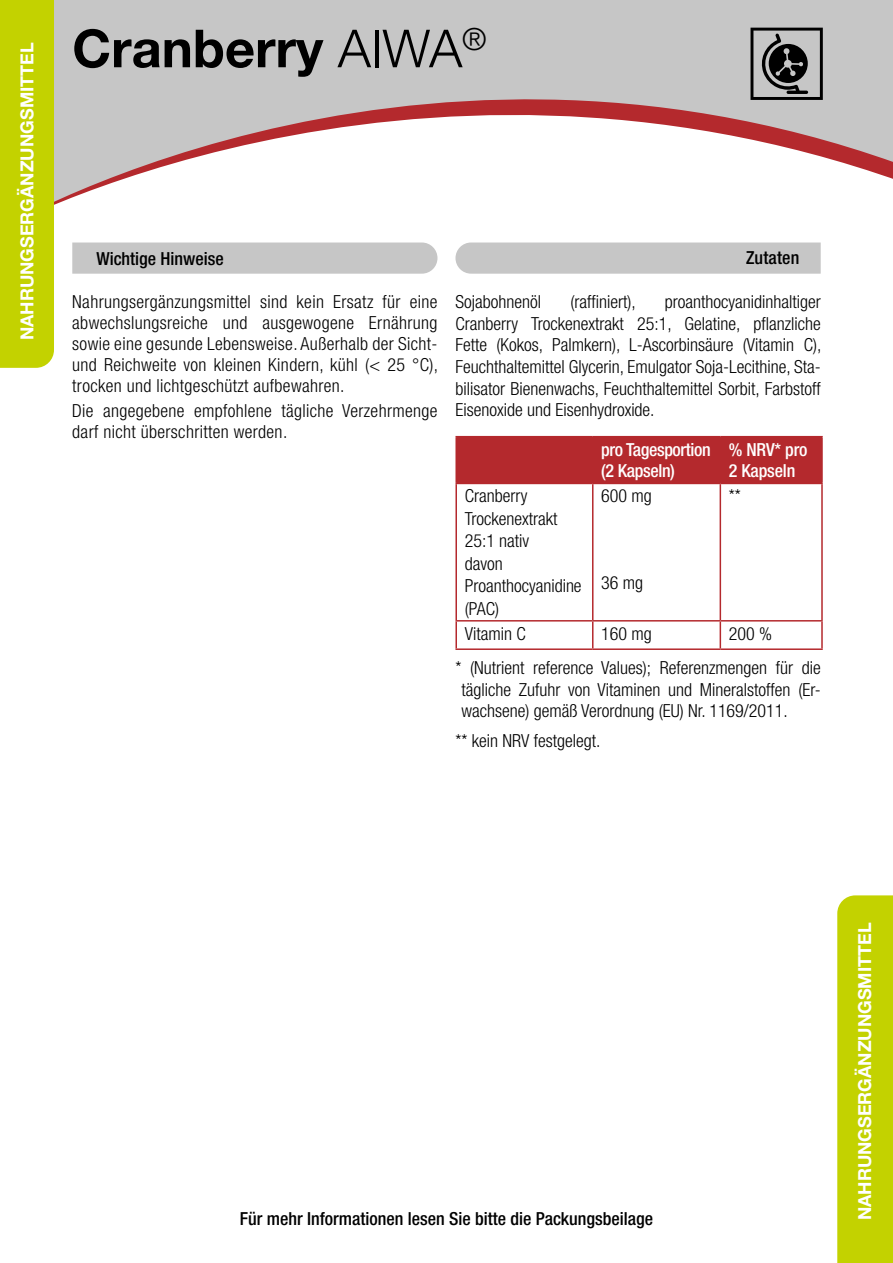
<style>
.page{position:relative;width:893px;height:1263px;background:#fff}
.page>*{position:absolute;margin:0;border:0;box-sizing:border-box;transform-origin:0 0}
.t1{font:700 52.5px "Helvetica Neue LT Std";color:#000}
.t2{font:300 condensed 18px/21.6px "Helvetica Neue LT Std";color:#000}
.t3{font:500 condensed 18px "Helvetica Neue LT Std";color:#000}
.t4{font:300 condensed 18px/21px "Helvetica Neue LT Std";letter-spacing:.02em;color:#000}
.t5{font:700 18px "Helvetica Neue LT Std";color:#fff}
.t6{font:500 condensed 18px/21.6px "Helvetica Neue LT Std";letter-spacing:-.02em;color:#fff}
.s1{font-weight:300}
</style>
<div class="page">
<div style="left:54px;top:0;width:839px;height:74px;background:#c6c6c6"></div>
<svg style="left:54px;top:74px;width:839px;height:187px"></svg>
<svg style="left:72px;top:242px;width:365px;height:32px"></svg>
<div style="left:0;top:0;width:54px;height:368px;background:#c3d200"></div>
<div style="left:837px;top:895px;width:56px;height:368px;background:#c3d200"></div>
<svg style="left:455px;top:242px;width:366px;height:32px"></svg>
<svg style="left:750px;top:28px;width:73px;height:72px"></svg>
<div style="left:457px;top:437px;width:364px;height:46px;background:#b4292d"></div>
<hr style="left:455px;top:437px;width:2px;height:46px;background:#b4292d">
<hr style="left:455px;top:436px;width:138px;height:1px;background:#b4292d">
<hr style="left:592px;top:437px;width:1px;height:46px;background:#b4292d">
<hr style="left:593px;top:436px;width:127px;height:1px;background:#b4292d">
<hr style="left:720px;top:437px;width:1px;height:46px;background:#b4292d">
<hr style="left:720px;top:436px;width:103px;height:1px;background:#b4292d">
<hr style="left:821px;top:437px;width:2px;height:46px;background:#b4292d">
<hr style="left:455px;top:484px;width:2px;height:136px;background:#b4292d">
<hr style="left:455px;top:483px;width:138px;height:1px;background:#b4292d">
<hr style="left:592px;top:484px;width:1px;height:136px;background:#b4292d">
<hr style="left:593px;top:483px;width:127px;height:1px;background:#b4292d">
<hr style="left:720px;top:484px;width:1px;height:136px;background:#b4292d">
<hr style="left:720px;top:483px;width:103px;height:1px;background:#b4292d">
<hr style="left:821px;top:484px;width:2px;height:136px;background:#b4292d">
<hr style="left:455px;top:621px;width:2px;height:27px;background:#b4292d">
<hr style="left:455px;top:620px;width:138px;height:1px;background:#b4292d">
<svg style="left:592px;top:621px;width:1px;height:27px"></svg>
<hr style="left:593px;top:620px;width:127px;height:1px;background:#b4292d">
<svg style="left:720px;top:621px;width:1px;height:27px"></svg>
<hr style="left:720px;top:620px;width:103px;height:1px;background:#b4292d">
<hr style="left:821px;top:621px;width:2px;height:27px;background:#b4292d">
<hr style="left:455px;top:648px;width:138px;height:2px;background:#b4292d">
<hr style="left:593px;top:648px;width:127px;height:2px;background:#b4292d">
<hr style="left:720px;top:648px;width:103px;height:2px;background:#b4292d">
<p class="t5" style="left:16px;top:340px;width:299px;rotate:-90deg">NAHRUNGSERGÄNZUNGSMITTEL</p>
<h1 class="t1" style="left:72px;top:16px;width:416px">Cranberry <span class="s1">AIWA</span><sup>®</sup></h1>
<p class="t3" style="left:96px;top:247px;width:129px">Wichtige Hinweise</p>
<p class="t3" style="left:746px;top:247px;width:55px">Zutaten</p>
<p class="t2" style="left:72px;top:291px;width:367px;line-height:21px;text-align:justify">Nahrungsergänzungsmittel sind kein Ersatz für eine abwechslungsreiche und ausgewogene Ernährung sowie eine gesunde Lebensweise. Außerhalb der Sicht&shy;und Reichweite von kleinen Kindern, kühl (&lt; 25 °C), trocken und lichtgeschützt aufbewahren.</p>
<p class="t4" style="left:72px;top:400px;width:367px">Die angegebene empfohlene tägliche Verzehrmenge darf nicht überschritten werden.</p>
<p class="t2" style="left:455px;top:291px;width:87px">Sojabohnenöl</p>
<p class="t2" style="left:571px;top:291px;width:67px">(raffiniert),</p>
<p class="t2" style="left:455px;top:291px;width:367px;text-align:justify;text-indent:209px">proanthocyanidinhaltiger Cranberry Trockenextrakt 25:1, Gelatine, pflanzliche Fette (Kokos, Palmkern), L-Ascorbinsäure (Vitamin C), Feuchthaltemittel Glycerin, Emulgator Soja-Lecithine, Sta&shy;bilisator Bienenwachs, Feuchthaltemittel Sorbit, Farbstoff Eisenoxide und Eisenhydroxide.</p>
<p class="t6" style="left:601px;top:438px;width:111px">pro Tagesportion (2 Kapseln)</p>
<p class="t6" style="left:729px;top:438px;width:80px">% NRV* pro<br>2 Kapseln</p>
<p class="t2" style="left:465px;top:484px;width:118px;line-height:22.5px">Cranberry<br>Trockenextrakt<br>25:1 nativ<br>davon<br>Proanthocyanidine (PAC)</p>
<p class="t2" style="left:601px;top:485px;width:52px">600 mg</p>
<p class="t2" style="left:601px;top:571px;width:43px">36 mg</p>
<p class="t2" style="left:729px;top:485px;width:14px">**</p>
<p class="t2" style="left:465px;top:622px;width:62px">Vitamin C</p>
<p class="t2" style="left:601px;top:622px;width:52px">160 mg</p>
<p class="t2" style="left:455px;top:616px;width:367px;line-height:34.3px;text-indent:273px">200 %<br>* (Nutrient reference Values); Referenzmengen für die</p>
<p class="t2" style="left:461px;top:678px;width:361px">tägliche Zufuhr von Vitaminen und Mineralstoffen (Er&shy;wachsene) gemäß Verordnung (EU) Nr. 1169/2011.</p>
<p class="t2" style="left:455px;top:730px;width:146px">** kein NRV festgelegt.</p>
<p class="t3" style="left:240px;top:1208px;width:415px">Für mehr Informationen lesen Sie bitte die Packungsbeilage</p>
<p class="t5" style="left:854px;top:1220px;width:299px;rotate:-90deg">NAHRUNGSERGÄNZUNGSMITTEL</p>
</div>
